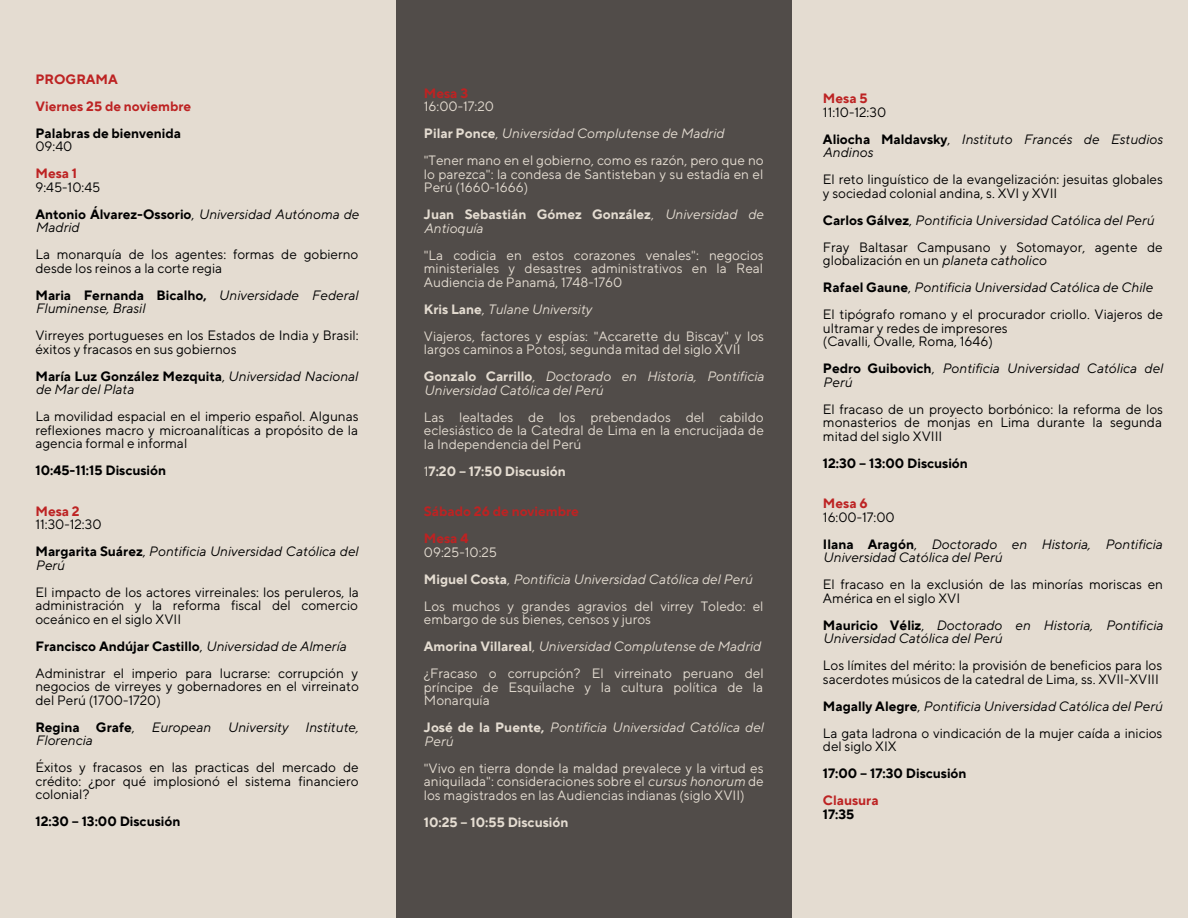
<style>
.page{position:relative;width:1188px;height:918px;background:#e4dcd1}
.page>*{position:absolute;margin:0;border:0;box-sizing:border-box;transform-origin:0 0}
.t1{font:13.5px/13.5px "TT Norms Pro";color:#000}
.t2{font:13.5px/27px "TT Norms Pro";color:#e4dcd1}
.t3{font:italic 13.5px/13.5px "TT Norms Pro";color:#000}
.t4{font:700 13.5px/27px "TT Norms Pro";color:#000}
.t5{font:700 13.5px/13.5px "TT Norms Pro";color:#e4dcd1}
.t6{font:700 13.5px/27px "TT Norms Pro";color:#bd2323}
.t7{font:italic 13.5px/13.5px "TT Norms Pro";color:#e4dcd1}
.s1{font-weight:400}
.s2{font-weight:400;font-style:italic}
.s3{font-weight:700;font-style:normal}
.s4{font-style:normal}
.s5{font-weight:700}
.s6{font-style:italic}
</style>
<div class="page">
<div style="left:396px;top:0;width:396px;height:918px;background:#514c49"></div>
<p class="t6" style="left:35px;top:66px;width:157px">PROGRAMA<br>Viernes 25 de noviembre</p>
<p class="t4" style="left:35px;top:120px;width:147px">Palabras de bienvenida</p>
<p class="t1" style="left:35px;top:140px;width:39px">09:40</p>
<p class="t6" style="left:35px;top:161px;width:43px">Mesa 1</p>
<p class="t4" style="left:35px;top:174px;width:325px"><span class="s1">9:45-10:45<br></span>Antonio Álvarez-Ossorio<span class="s1">,</span> <span class="s2">Universidad Autónoma de</span></p>
<p class="t3" style="left:35px;top:221px;width:45px">Madrid</p>
<p class="t1" style="left:35px;top:248px;width:324px">La monarquía de los agentes: formas de gobierno desde los reinos a la corte regia</p>
<p class="t3" style="left:35px;top:289px;width:324px"><span class="s3">Maria Fernanda Bicalho,</span> Universidade Federal<br>Fluminense, Brasil</p>
<p class="t1" style="left:35px;top:329px;width:325px">Virreyes portugueses en los Estados de India y Brasil: éxitos y fracasos en sus gobiernos</p>
<p class="t3" style="left:35px;top:370px;width:324px"><span class="s3">María Luz González Mezquita</span><span class="s4">,</span> Universidad Nacional de Mar del Plata</p>
<p class="t1" style="left:35px;top:410px;width:325px;text-align:justify">La movilidad espacial en el imperio español. Algunas reflexiones macro y microanalíticas a propósito de la agencia formal e informal</p>
<p class="t4" style="left:35px;top:458px;width:132px">10:45-11:15 Discusión</p>
<p class="t6" style="left:35px;top:498px;width:46px">Mesa 2</p>
<p class="t3" style="left:35px;top:512px;width:324px;line-height:27px"><span class="s4">11:30-12:30<br></span><span class="s3">Margarita Suárez</span><span class="s4">,</span> Pontificia Universidad Católica del</p>
<p class="t3" style="left:35px;top:559px;width:31px">Perú</p>
<p class="t1" style="left:35px;top:586px;width:325px;text-align:justify">El impacto de los actores virreinales: los peruleros, la administración y la reforma fiscal del comercio oceánico en el siglo XVII</p>
<p class="t1" style="left:35px;top:633px;width:324px;line-height:27px"><span class="s5">Francisco Andújar Castillo</span>, <span class="s6">Universidad de Almería<br></span>Administrar el imperio para lucrarse: corrupción y</p>
<p class="t1" style="left:35px;top:680px;width:325px">negocios de virreyes y gobernadores en el virreinato del Perú (1700-1720)</p>
<p class="t4" style="left:35px;top:714px;width:177px">Regina Grafe<span class="s1">,</span> <span class="s2">European</span></p>
<p class="t3" style="left:228px;top:721px;width:62px">University</p>
<p class="t3" style="left:305px;top:721px;width:55px">Institute,</p>
<p class="t3" style="left:35px;top:734px;width:58px">Florencia</p>
<p class="t1" style="left:35px;top:761px;width:325px;text-align:justify">Éxitos y fracasos en las practicas del mercado de crédito: ¿por qué implosionó el sistema financiero colonial?</p>
<p class="t4" style="left:35px;top:809px;width:146px">12:30 – 13:00 Discusión</p>
<p class="t6" style="left:424px;top:80px;width:46px">Mesa 3</p>
<p class="t2" style="left:424px;top:94px;width:341px">16:00-17:20<br><span class="s5">Pilar Ponce</span>, <span class="s6">Universidad Complutense de Madrid </span>"Tener mano en el gobierno, como es razón, pero que no</p>
<p class="t2" style="left:424px;top:168px;width:341px;line-height:13.5px">lo parezca": la condesa de Santisteban y su estadía en el<br>Perú (1660-1666)</p>
<p class="t5" style="left:424px;top:208px;width:341px">Juan Sebastián Gómez González<span class="s1">,</span> <span class="s2">Universidad de<br>Antioquía</span></p>
<p class="t2" style="left:424px;top:249px;width:341px;line-height:13.5px;text-align:justify">"La codicia en estos corazones venales": negocios ministeriales y desastres administrativos en la Real Audiencia de Panamá, 1748-1760</p>
<p class="t2" style="left:424px;top:296px;width:342px"><span class="s5">Kris Lane</span>, <span class="s6">Tulane University<br></span>Viajeros, factores y espías: "Accarette du Biscay" y los</p>
<p class="t2" style="left:424px;top:337px;width:341px">largos caminos a Potosí, segunda mitad del siglo XVII<br><span class="s5">Gonzalo Carrillo</span>, <span class="s6">Doctorado en Historia, Pontificia</span></p>
<p class="t7" style="left:424px;top:384px;width:181px">Universidad Católica del Perú</p>
<p class="t2" style="left:424px;top:411px;width:341px;line-height:13.5px;text-align:justify">Las lealtades de los prebendados del cabildo eclesiástico de la Catedral de Lima en la encrucijada de la Independencia del Perú</p>
<p class="t5" style="left:424px;top:465px;width:143px"><span class="s1">1</span>7:20 – 17:50 Discusión</p>
<p class="t6" style="left:424px;top:499px;width:157px">Sábado 26 de noviembre<br>Mesa 4</p>
<p class="t2" style="left:424px;top:539px;width:341px">09:25-10:25<br><span class="s5">Miguel Costa</span>, <span class="s6">Pontificia Universidad Católica del Perú<br></span>Los muchos y grandes agravios del virrey Toledo: el</p>
<p class="t2" style="left:424px;top:607px;width:341px">embargo de sus bienes, censos y juros<br><span class="s5">Amorina Villareal</span>, <span class="s6">Universidad Complutense de Madrid </span>¿Fracaso o corrupción? El virreinato peruano del</p>
<p class="t2" style="left:424px;top:681px;width:341px;line-height:13.5px">príncipe de Esquilache y la cultura política de la<br>Monarquía</p>
<p class="t7" style="left:424px;top:721px;width:341px"><span class="s3">José de la Puente,</span> Pontificia Universidad Católica del<br>Perú</p>
<p class="t2" style="left:424px;top:762px;width:341px;line-height:13.5px;text-align:justify">"Vivo en tierra donde la maldad prevalece y la virtud es aniquilada": consideraciones sobre el <span class="s6">cursus honorum</span> de los magistrados en las Audiencias indianas (siglo XVII)</p>
<p class="t5" style="left:424px;top:816px;width:146px">10:25 – 10:55 Discusión</p>
<p class="t6" style="left:823px;top:86px;width:46px">Mesa 5</p>
<p class="t3" style="left:823px;top:99px;width:341px;line-height:27px"><span class="s4">11:10-12:30<br></span><span class="s3">Aliocha Maldavsky</span><span class="s4">,</span> Instituto Francés de Estudios</p>
<p class="t3" style="left:823px;top:146px;width:51px">Andinos</p>
<p class="t1" style="left:823px;top:173px;width:341px">El reto linguístico de la evangelización: jesuitas globales y sociedad colonial andina, s. XVI y XVII</p>
<p class="t1" style="left:823px;top:207px;width:341px;line-height:27px"><span class="s5">Carlos Gálvez</span>, <span class="s6">Pontificia Universidad Católica del Perú<br></span>Fray Baltasar Campusano y Sotomayor, agente de</p>
<p class="t1" style="left:823px;top:248px;width:342px;line-height:27px">globalización en un <span class="s6">planeta catholico<br></span><span class="s5">Rafael Gaune</span>, <span class="s6">Pontificia Universidad Católica de Chile<br></span>El tipógrafo romano y el procurador criollo. Viajeros de</p>
<p class="t1" style="left:823px;top:322px;width:186px">ultramar y redes de impresores (Cavalli, Ovalle, Roma, 1646)</p>
<p class="t3" style="left:823px;top:362px;width:341px"><span class="s3">Pedro Guibovich</span><span class="s4">,</span> Pontificia Universidad Católica del<br>Perú</p>
<p class="t1" style="left:823px;top:403px;width:342px;text-align:justify">El fracaso de un proyecto borbónico: la reforma de los monasterios de monjas en Lima durante la segunda mitad del siglo XVIII</p>
<p class="t4" style="left:823px;top:450px;width:146px">12:30 – 13:00 Discusión</p>
<p class="t6" style="left:823px;top:491px;width:46px">Mesa 6</p>
<p class="t3" style="left:823px;top:504px;width:341px;line-height:27px"><span class="s4">16:00-17:00<br></span><span class="s3">Ilana Aragón</span><span class="s4">,</span> Doctorado en Historia, Pontificia</p>
<p class="t3" style="left:823px;top:551px;width:181px">Universidad Católica del Perú</p>
<p class="t1" style="left:823px;top:578px;width:342px">El fracaso en la exclusión de las minorías moriscas en<br>América en el siglo XVI</p>
<p class="t3" style="left:823px;top:619px;width:341px"><span class="s3">Mauricio Véliz</span><span class="s4">,</span> Doctorado en Historia, Pontificia<br>Universidad Católica del Perú</p>
<p class="t1" style="left:823px;top:659px;width:341px">Los límites del mérito: la provisión de beneficios para los sacerdotes músicos de la catedral de Lima, ss. XVII-XVIII</p>
<p class="t1" style="left:823px;top:693px;width:341px;line-height:27px"><span class="s5">Magally Alegre</span>, <span class="s6">Pontificia Universidad Católica del Perú<br></span>La gata ladrona o vindicación de la mujer caída a inicios</p>
<p class="t1" style="left:823px;top:740px;width:75px">del siglo XIX</p>
<p class="t4" style="left:823px;top:761px;width:145px">17:00 – 17:30 Discusión</p>
<p class="t6" style="left:823px;top:788px;width:57px">Clausura</p>
<p class="t4" style="left:823px;top:801px;width:33px">17:35</p>
</div>
